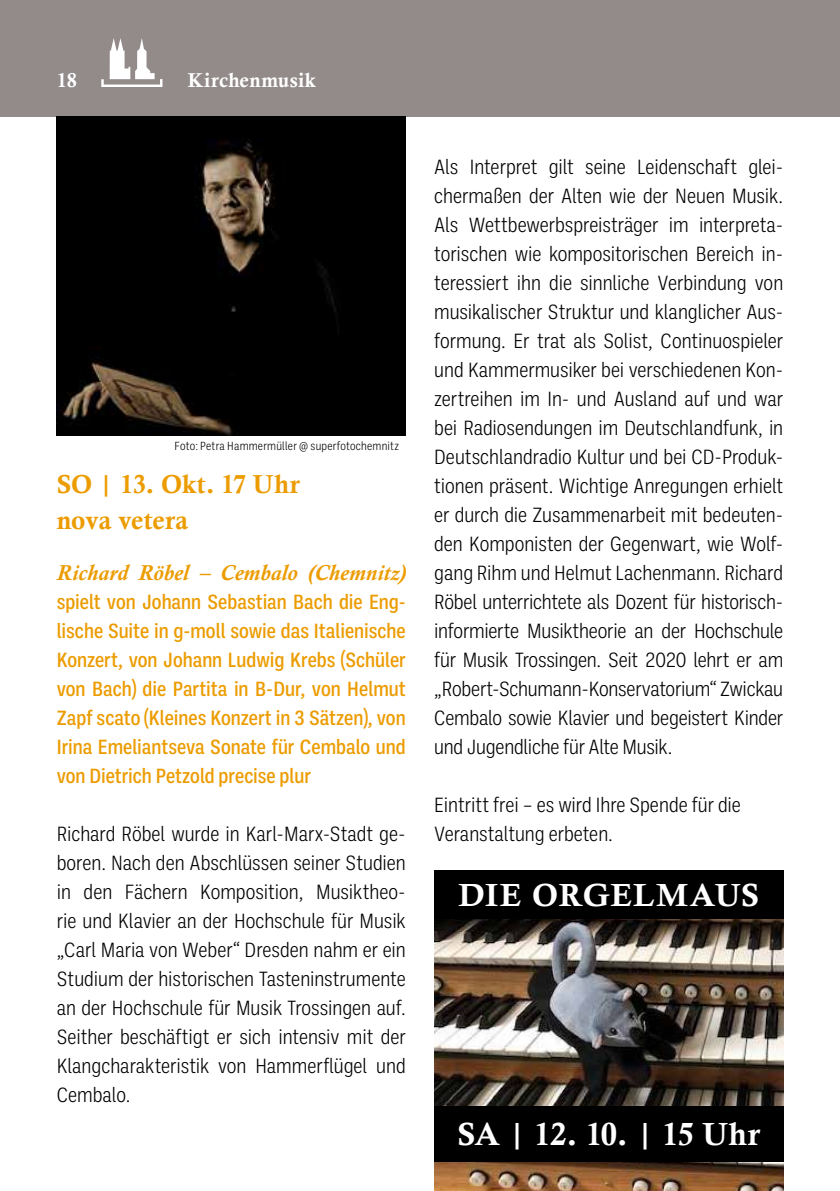
<style>
.page{position:relative;width:840px;height:1191px;background:#fff}
.page>*{position:absolute;margin:0;border:0;box-sizing:border-box;transform-origin:0 0}
.t1{font:32px "Calis MT Bol";letter-spacing:-.005em;color:#fff}
.t2{font:32px "Calis MT Bol";letter-spacing:.025em;color:#fff}
.t3{font:26px/36px "Calis MT Bol";letter-spacing:-.005em;color:#ec9c00}
.t4{font:italic 700 22px "Calisto";color:#ec9c00}
.t5{font:300 21px/29px "Ballinger Condensed";letter-spacing:-.005em;color:#000;text-align:justify}
.t6{font:500 21px/29px "Ballinger Condensed";color:#ec9c00;text-align:justify}
.t7{font:20px "Calis MT Bol";letter-spacing:.02em;color:#fff}
.t8{font:300 12px "Ballinger Condensed";letter-spacing:.02em;color:#000}
</style>
<div class="page">
<div style="left:0;top:0;width:839px;height:116px;background:#938a8a"></div>
<svg style="left:101px;top:38px;width:61px;height:49px"></svg>
<img style="left:57px;top:116px;width:348px;height:319px">
<img style="left:434px;top:919px;width:348px;height:272px">
<div style="left:434px;top:870px;width:348px;height:49px;background:#000"></div>
<div style="left:434px;top:1106px;width:348px;height:55px;background:#000"></div>
<p class="t7" style="left:57px;top:69px;width:22px">18</p>
<p class="t7" style="left:188px;top:69px;width:129px">Kirchenmusik</p>
<p class="t8" style="left:174px;top:439px;width:226px">Foto: Petra Hammermüller @ superfotochemnitz</p>
<p class="t3" style="left:57px;top:466px;width:244px">SO | 13. Okt. 17 Uhr nova vetera</p>
<p class="t4" style="left:57px;top:560px;width:350px">Richard Röbel – Cembalo (Chemnitz)</p>
<p class="t6" style="left:57px;top:587px;width:350px">spielt von Johann Sebastian Bach die Eng&shy;lische Suite in g-moll sowie das Italienische Konzert, von Johann Ludwig Krebs (Schüler von Bach) die Partita in B-Dur, von Helmut Zapf scato (Kleines Konzert in 3 Sätzen), von Irina Emeliantseva Sonate für Cembalo und von Dietrich Petzold precise plur</p>
<p class="t5" style="left:57px;top:819px;width:350px">Richard Röbel wurde in Karl-Marx-Stadt ge&shy;boren. Nach den Abschlüssen seiner Studien in den Fächern Komposition, Musiktheo&shy;rie und Klavier an der Hochschule für Musik „Carl Maria von Weber“ Dresden nahm er ein Studium der historischen Tasteninstrumente an der Hochschule für Musik Trossingen auf.<br>Seither beschäftigt er sich intensiv mit der Klangcharakteristik von Hammerflügel und Cembalo.</p>
<p class="t5" style="left:434px;top:152px;width:350px">Als Interpret gilt seine Leidenschaft glei&shy;chermaßen der Alten wie der Neuen Musik.<br>Als Wettbewerbspreisträger im interpreta&shy;torischen wie kompositorischen Bereich in&shy;teressiert ihn die sinnliche Verbindung von musikalischer Struktur und klanglicher Aus&shy;formung. Er trat als Solist, Continuospieler und Kammermusiker bei verschiedenen Kon&shy;zertreihen im In- und Ausland auf und war bei Radiosendungen im Deutschlandfunk, in Deutschlandradio Kultur und bei CD-Produk&shy;tionen präsent. Wichtige Anregungen erhielt er durch die Zusammenarbeit mit bedeuten&shy;den Komponisten der Gegenwart, wie Wolf&shy;gang Rihm und Helmut Lachenmann. Richard Röbel unterrichtete als Dozent für historisch&shy;informierte Musiktheorie an der Hochschule für Musik Trossingen. Seit 2020 lehrt er am „Robert-Schumann-Konservatorium“ Zwickau Cembalo sowie Klavier und begeistert Kinder und Jugendliche für Alte Musik.</p>
<p class="t5" style="left:434px;top:791px;width:308px">Eintritt frei – es wird Ihre Spende für die<br>Veranstaltung erbeten.</p>
<h1 class="t2" style="left:458px;top:877px;width:302px">DIE ORGELMAUS</h1>
<h1 class="t1" style="left:457px;top:1115px;width:304px">SA | 12. 10. | 15 Uhr</h1>
</div>
